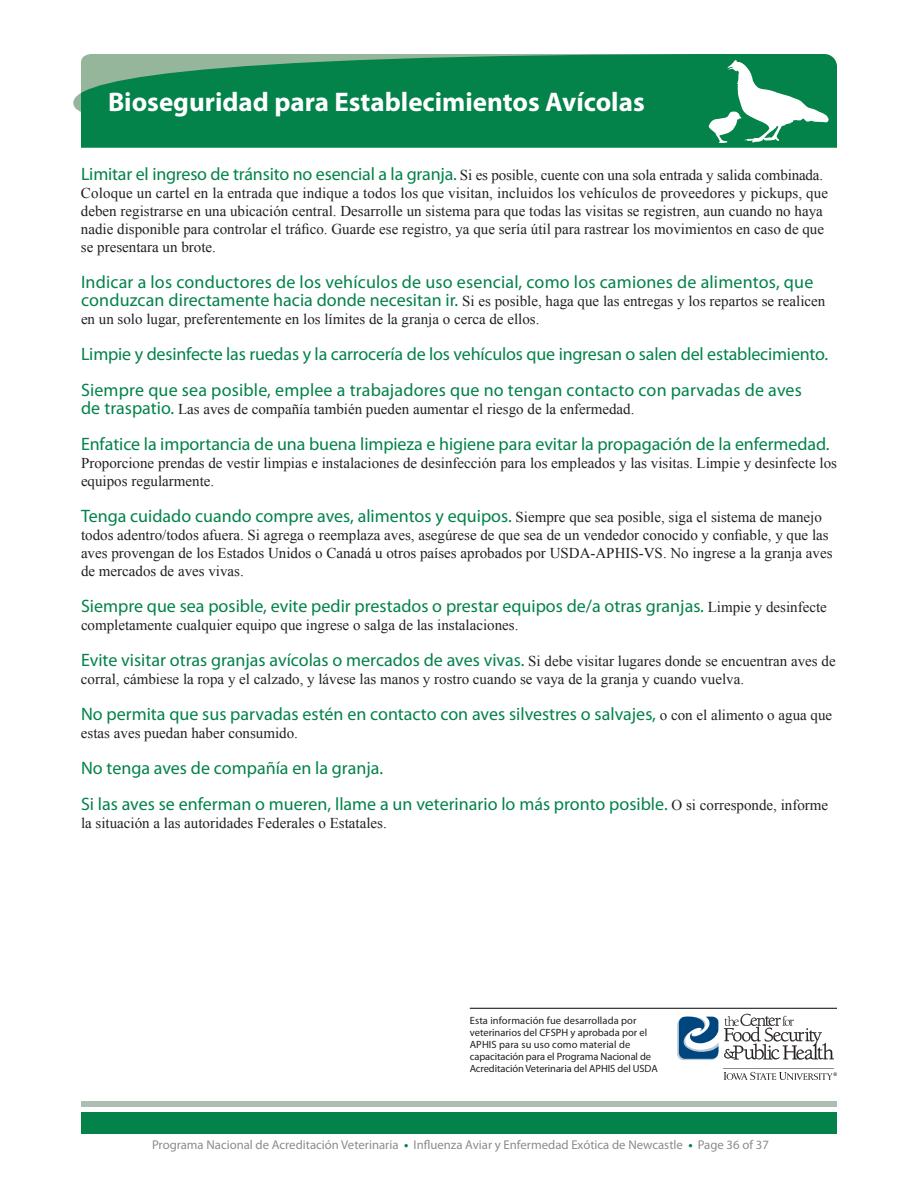
<style>
.page{position:relative;width:918px;height:1188px;background:#fff}
.page>*{position:absolute;margin:0;border:0;box-sizing:border-box;transform-origin:0 0}
.t1{font:700 27px "Myriad Pro";color:#fff}
.Body_Text{font:18px "Myriad Pro";color:#03824a}
.Body_Text-2{font:15px/18px "Times New Roman";color:#231f20}
.t2{font:12.75px "Myriad Pro";color:#8a8c8f}
.t3{font:10.5px/12px "Myriad Pro";color:#231f20}
.s1{font-family:"Myriad Pro";font-size:18px;color:#03824a}
.s2{font-family:"Times New Roman";font-size:15px;color:#231f20}
.s3{font-weight:700;color:#03824a}
</style>
<div class="page">
<svg style="left:81px;top:55px;width:756px;height:93px;background:#0e8752"></svg>
<div style="left:81px;top:1112px;width:756px;height:22px;background:#03824a"></div>
<div style="left:81px;top:1102px;width:756px;height:5px;background:#abc0b3"></div>
<hr style="left:470px;top:1008px;width:367px;height:1px;background:#231f20">
<hr style="left:724px;top:1069px;width:110px;height:1px;background:#8a8c8f">
<svg style="left:724px;top:1072px;width:113px;height:8px"></svg>
<svg style="left:677px;top:1014px;width:157px;height:46px"></svg>
<svg style="left:73px;top:54px;width:756px;height:89px;background:#1c8d5a"></svg>
<p class="t1" style="left:108px;top:84px;width:538px">Bioseguridad para Establecimientos Avícolas</p>
<p class="Body_Text-2" style="left:81px;top:166px;width:749px"><span class="s1">Limitar el ingreso de tránsito no esencial a la granja.</span> Si es posible, cuente con una sola entrada y salida combinada.<br>Coloque un cartel en la entrada que indique a todos los que visitan, incluidos los vehículos de proveedores y pickups, que deben registrarse en una ubicación central. Desarrolle un sistema para que todas las visitas se registren, aun cuando no haya nadie disponible para controlar el tráfico. Guarde ese registro, ya que sería útil para rastrear los movimientos en caso de que se presentara un brote.</p>
<p class="Body_Text" style="left:81px;top:271px;width:734px">Indicar a los conductores de los vehículos de uso esencial, como los camiones de alimentos, que</p>
<p class="Body_Text-2" style="left:81px;top:292px;width:746px"><span class="s1">conduzcan directamente hacia donde necesitan ir.</span> Si es posible, haga que las entregas y los repartos se realicen en un solo lugar, preferentemente en los límites de la granja o cerca de ellos.</p>
<p class="Body_Text" style="left:81px;top:343px;width:749px">Limpie y desinfecte las ruedas y la carrocería de los vehículos que ingresan o salen del establecimiento.</p>
<p class="Body_Text" style="left:81px;top:379px;width:722px">Siempre que sea posible, emplee a trabajadores que no tengan contacto con parvadas de aves</p>
<p class="Body_Text-2" style="left:81px;top:400px;width:555px"><span class="s1">de traspatio.</span> Las aves de compañía también pueden aumentar el riesgo de la enfermedad.</p>
<p class="Body_Text" style="left:81px;top:433px;width:750px">Enfatice la importancia de una buena limpieza e higiene para evitar la propagación de la enfermedad.</p>
<p class="Body_Text-2" style="left:81px;top:454px;width:758px">Proporcione prendas de vestir limpias e instalaciones de desinfección para los empleados y las visitas. Limpie y desinfecte los equipos regularmente.</p>
<p class="Body_Text" style="left:81px;top:505px;width:742px">Tenga cuidado cuando compre aves, alimentos y equipos. <span class="s2">Siempre que sea posible, siga el sistema de manejo</span></p>
<p class="Body_Text-2" style="left:81px;top:526px;width:753px">todos adentro/todos afuera. Si agrega o reemplaza aves, asegúrese de que sea de un vendedor conocido y confiable, y que las aves provengan de los Estados Unidos o Canadá u otros países aprobados por USDA-APHIS-VS. No ingrese a la granja aves de mercados de aves vivas.</p>
<p class="Body_Text" style="left:81px;top:595px;width:747px">Siempre que sea posible, evite pedir prestados o prestar equipos de/a otras granjas. <span class="s2">Limpie y desinfecte</span></p>
<p class="Body_Text-2" style="left:81px;top:616px;width:439px">completamente cualquier equipo que ingrese o salga de las instalaciones.</p>
<p class="Body_Text" style="left:81px;top:649px;width:756px">Evite visitar otras granjas avícolas o mercados de aves vivas. <span class="s2">Si debe visitar lugares donde se encuentran aves de</span></p>
<p class="Body_Text-2" style="left:81px;top:670px;width:665px">corral, cámbiese la ropa y el calzado, y lávese las manos y rostro cuando se vaya de la granja y cuando vuelva.</p>
<p class="Body_Text" style="left:81px;top:703px;width:753px">No permita que sus parvadas estén en contacto con aves silvestres o salvajes, <span class="s2">o con el alimento o agua que</span></p>
<p class="Body_Text-2" style="left:81px;top:724px;width:219px">estas aves puedan haber consumido.</p>
<p class="Body_Text" style="left:81px;top:757px;width:304px">No tenga aves de compañía en la granja.</p>
<p class="Body_Text" style="left:81px;top:793px;width:749px">Si las aves se enferman o mueren, llame a un veterinario lo más pronto posible. <span class="s2">O si corresponde, informe</span></p>
<p class="Body_Text-2" style="left:81px;top:814px;width:307px">la situación a las autoridades Federales o Estatales.</p>
<p class="t3" style="left:470px;top:1014px;width:189px">Esta información fue desarrollada por veterinarios del CFSPH y aprobada por el APHIS para su uso como material de capacitación para el Programa Nacional de Acreditación Veterinaria del APHIS del USDA</p>
<p class="t2" style="left:152px;top:1137px;width:618px">Programa Nacional de Acreditación Veterinaria <span class="s3">•</span> Influenza Aviar y Enfermedad Exótica de Newcastle <span class="s3">•</span> Page 36 of 37</p>
</div>
